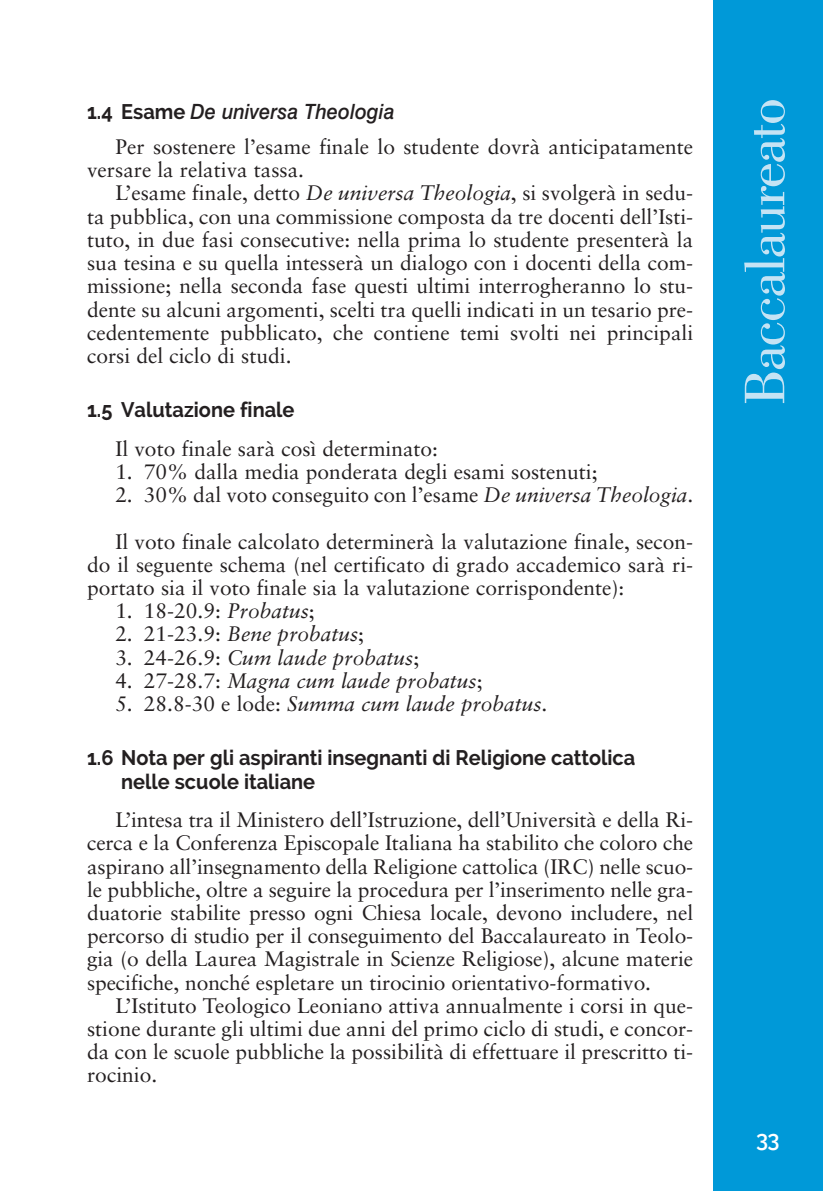
<style>
.page{position:relative;width:823px;height:1191px;background:#fff}
.page>*{position:absolute;margin:0;border:0;box-sizing:border-box;transform-origin:0 0}
.t1{font:60px "Bodoni BT";letter-spacing:-.03em;color:#c5e3f4}
.t2{font:600 23px "Raleway";color:#fff;scale:.95 1}
.t3{font:21px/23.2px "Sabon";color:#231f20;text-align:justify}
.t4{font:italic 21px "Sabon";color:#231f20}
.t5{font:700 21px/23.2px "Raleway";color:#231f20;scale:.95 1}
.t6{font:italic 500 21px "Swiss 721 BT";color:#231f20;scale:.95 1}
.s1{font-family:"Raleway";font-weight:700;font-style:normal}
.s2{font-style:italic}
.s3{font-style:normal}
</style>
<div class="page">
<div style="left:712px;top:0;width:110px;height:1191px;background:#0099d8"></div>
<p class="t6" style="left:87px;top:102px;width:325px"><span class="s1">1.4 Esame</span> De universa Theologia</p>
<p class="t3" style="left:87px;top:137px;width:607px;text-indent:28px">Per sostenere l’esame finale lo studente dovrà anticipatamente versare la relativa tassa.</p>
<p class="t3" style="left:87px;top:183px;width:607px;text-indent:28px">L’esame finale, detto <span class="s2">De universa Theologia</span>, si svolgerà in sedu&shy;ta pubblica, con una commissione composta da tre docenti dell’Isti&shy;tuto, in due fasi consecutive: nella prima lo studente presenterà la sua tesina e su quella intesserà un dialogo con i docenti della com&shy;missione; nella seconda fase questi ultimi interrogheranno lo stu&shy;dente su alcuni argomenti, scelti tra quelli indicati in un tesario pre&shy;cedentemente pubblicato, che contiene temi svolti nei principali corsi del ciclo di studi.</p>
<p class="t5" style="left:87px;top:400px;width:220px">1.5 Valutazione finale</p>
<p class="t3" style="left:115px;top:438px;width:324px">Il voto finale sarà così determinato:</p>
<p class="t3" style="left:115px;top:462px;width:483px">1. 70% dalla media ponderata degli esami sostenuti;</p>
<p class="t3" style="left:115px;top:485px;width:579px">2. 30% dal voto conseguito con l’esame <span class="s2">De universa Theologia</span>.</p>
<p class="t3" style="left:87px;top:531px;width:607px;text-indent:28px">Il voto finale calcolato determinerà la valutazione finale, secon&shy;do il seguente schema (nel certificato di grado accademico sarà ri&shy;portato sia il voto finale sia la valutazione corrispondente):</p>
<p class="t3" style="left:115px;top:601px;width:201px">1. 18-20.9: <span class="s2">Probatus</span>;</p>
<p class="t4" style="left:115px;top:625px;width:250px"><span class="s3">2. 21-23.9:</span> Bene probatus<span class="s3">;</span></p>
<p class="t4" style="left:115px;top:648px;width:305px"><span class="s3">3. 24-26.9:</span> Cum laude probatus<span class="s3">;</span></p>
<p class="t4" style="left:115px;top:672px;width:368px"><span class="s3">4. 27-28.7:</span> Magna cum laude probatus<span class="s3">;</span></p>
<p class="t4" style="left:115px;top:695px;width:433px"><span class="s3">5. 28.8-30 e lode:</span> Summa cum laude probatus<span class="s3">.</span></p>
<p class="t5" style="left:121px;top:748px;width:542px;text-indent:-34px">1.6 Nota per gli aspiranti insegnanti di Religione cattolica nelle scuole italiane</p>
<p class="t3" style="left:87px;top:810px;width:607px;text-indent:28px">L’intesa tra il Ministero dell’Istruzione, dell’Università e della Ri&shy;cerca e la Conferenza Episcopale Italiana ha stabilito che coloro che aspirano all’insegnamento della Religione cattolica (IRC) nelle scuo&shy;le pubbliche, oltre a seguire la procedura per l’inserimento nelle gra&shy;duatorie stabilite presso ogni Chiesa locale, devono includere, nel percorso di studio per il conseguimento del Baccalaureato in Teolo&shy;gia (o della Laurea Magistrale in Scienze Religiose), alcune materie specifiche, nonché espletare un tirocinio orientativo-formativo.</p>
<p class="t3" style="left:87px;top:995px;width:607px;text-indent:28px">L’Istituto Teologico Leoniano attiva annualmente i corsi in que&shy;stione durante gli ultimi due anni del primo ciclo di studi, e concor&shy;da con le scuole pubbliche la possibilità di effettuare il prescritto ti&shy;rocinio.</p>
<h1 class="t1" style="left:743px;top:405px;width:309px;rotate:-90deg">Baccalaureato</h1>
<p class="t2" style="left:755px;top:1130px;width:26px">33</p>
</div>
